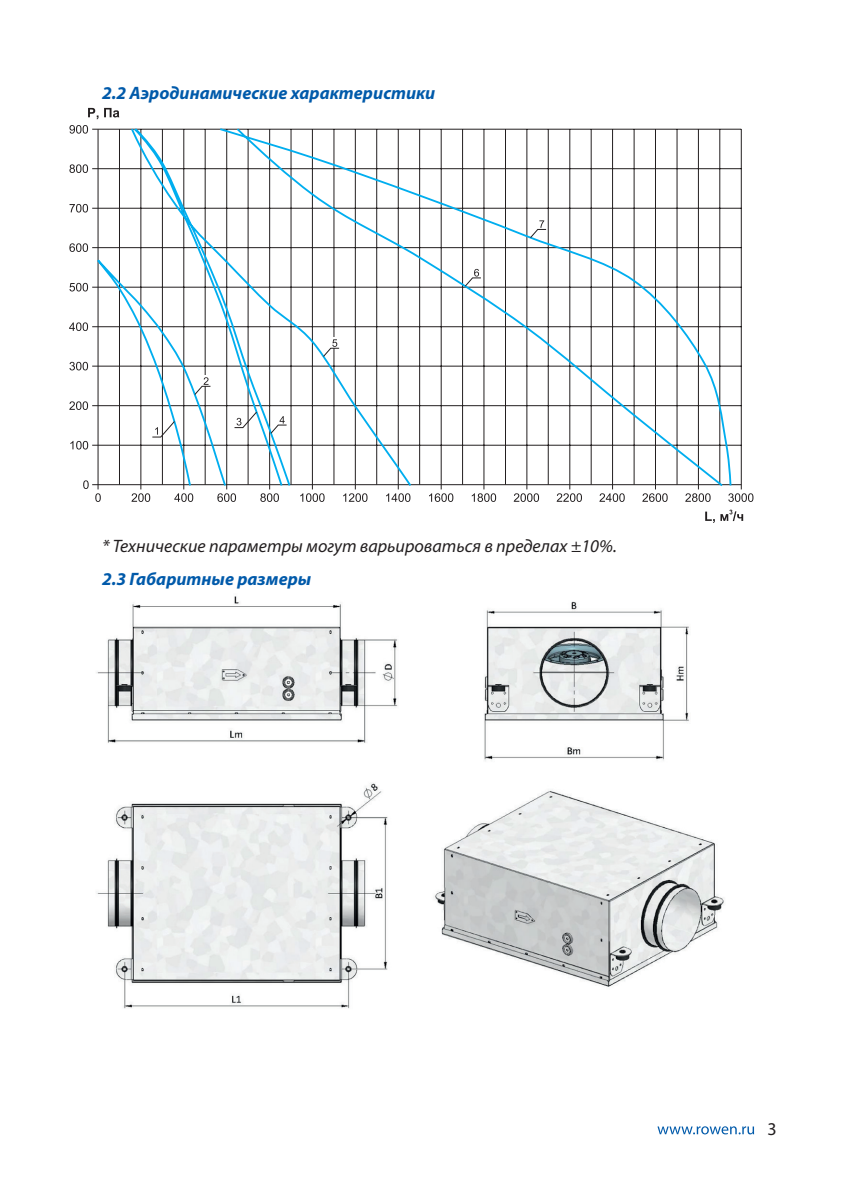
<style>
.page{position:relative;width:842px;height:1191px;background:#fff}
.page>*{position:absolute;margin:0;border:0;box-sizing:border-box;transform-origin:0 0}
.t1{font:italic 700 18px "Myriad Pro";color:#015aaa}
.t2{font:italic 18px "Myriad Pro";color:#231f20}
.t3{font:18px "Myriad Pro";color:#231f20}
</style>
<div class="page">
<svg style="left:657px;top:1126px;width:97px;height:8px"></svg>
<hr style="left:92px;top:129px;width:649px;height:1px;background:#231f20">
<hr style="left:92px;top:168px;width:649px;height:1px;background:#231f20">
<hr style="left:92px;top:208px;width:649px;height:1px;background:#231f20">
<hr style="left:92px;top:247px;width:649px;height:1px;background:#231f20">
<hr style="left:92px;top:287px;width:649px;height:1px;background:#231f20">
<hr style="left:92px;top:326px;width:649px;height:1px;background:#231f20">
<hr style="left:92px;top:366px;width:649px;height:1px;background:#231f20">
<hr style="left:92px;top:405px;width:649px;height:1px;background:#231f20">
<hr style="left:92px;top:445px;width:649px;height:1px;background:#231f20">
<hr style="left:741px;top:129px;width:1px;height:360px;background:#231f20">
<hr style="left:698px;top:129px;width:1px;height:360px;background:#231f20">
<hr style="left:655px;top:129px;width:1px;height:360px;background:#231f20">
<hr style="left:612px;top:129px;width:1px;height:360px;background:#231f20">
<hr style="left:569px;top:129px;width:1px;height:360px;background:#231f20">
<hr style="left:526px;top:129px;width:1px;height:360px;background:#231f20">
<hr style="left:484px;top:129px;width:1px;height:360px;background:#231f20">
<hr style="left:441px;top:129px;width:1px;height:360px;background:#231f20">
<hr style="left:398px;top:129px;width:1px;height:360px;background:#231f20">
<hr style="left:355px;top:129px;width:1px;height:360px;background:#231f20">
<hr style="left:312px;top:129px;width:1px;height:360px;background:#231f20">
<hr style="left:269px;top:129px;width:1px;height:360px;background:#231f20">
<hr style="left:226px;top:129px;width:1px;height:360px;background:#231f20">
<hr style="left:183px;top:129px;width:1px;height:360px;background:#231f20">
<hr style="left:140px;top:129px;width:1px;height:360px;background:#231f20">
<hr style="left:98px;top:129px;width:1px;height:360px;background:#231f20">
<hr style="left:92px;top:484px;width:649px;height:1px;background:#231f20">
<svg style="left:88px;top:108px;width:31px;height:11px"></svg>
<svg style="left:705px;top:509px;width:38px;height:14px"></svg>
<svg style="left:83px;top:480px;width:6px;height:9px"></svg>
<svg style="left:70px;top:441px;width:18px;height:8px"></svg>
<svg style="left:69px;top:401px;width:19px;height:9px"></svg>
<svg style="left:69px;top:362px;width:19px;height:8px"></svg>
<svg style="left:95px;top:493px;width:6px;height:9px"></svg>
<svg style="left:386px;top:493px;width:24px;height:9px"></svg>
<svg style="left:69px;top:322px;width:19px;height:9px"></svg>
<svg style="left:131px;top:493px;width:19px;height:9px"></svg>
<svg style="left:69px;top:283px;width:19px;height:8px"></svg>
<svg style="left:69px;top:243px;width:19px;height:9px"></svg>
<svg style="left:69px;top:125px;width:19px;height:9px"></svg>
<svg style="left:174px;top:493px;width:19px;height:9px"></svg>
<svg style="left:217px;top:493px;width:19px;height:9px"></svg>
<svg style="left:260px;top:493px;width:19px;height:9px"></svg>
<svg style="left:300px;top:493px;width:25px;height:9px"></svg>
<svg style="left:343px;top:493px;width:24px;height:9px"></svg>
<svg style="left:429px;top:493px;width:24px;height:9px"></svg>
<svg style="left:472px;top:493px;width:24px;height:9px"></svg>
<svg style="left:514px;top:493px;width:25px;height:9px"></svg>
<svg style="left:557px;top:493px;width:25px;height:9px"></svg>
<svg style="left:599px;top:493px;width:26px;height:9px"></svg>
<svg style="left:642px;top:493px;width:26px;height:9px"></svg>
<svg style="left:685px;top:493px;width:26px;height:9px"></svg>
<svg style="left:728px;top:493px;width:25px;height:9px"></svg>
<svg style="left:70px;top:204px;width:18px;height:8px"></svg>
<svg style="left:69px;top:164px;width:19px;height:9px"></svg>
<svg style="left:95px;top:128px;width:637px;height:360px"></svg>
<svg style="left:152px;top:420px;width:23px;height:18px"></svg>
<div style="left:202px;top:375px;width:7px;height:11px;background:#fff"></div>
<svg style="left:194px;top:377px;width:17px;height:18px"></svg>
<div style="left:278px;top:414px;width:7px;height:11px;background:#fff"></div>
<svg style="left:270px;top:416px;width:17px;height:18px"></svg>
<svg style="left:234px;top:411px;width:24px;height:17px"></svg>
<div style="left:538px;top:219px;width:7px;height:10px;background:#fff"></div>
<svg style="left:529px;top:220px;width:18px;height:19px"></svg>
<div style="left:331px;top:337px;width:7px;height:11px;background:#fff"></div>
<svg style="left:322px;top:339px;width:18px;height:18px"></svg>
<svg style="left:473px;top:267px;width:6px;height:2px"></svg>
<svg style="left:464px;top:269px;width:18px;height:18px"></svg>
<img style="left:96px;top:596px;width:628px;height:413px">
<p class="t1" style="left:102px;top:81px;width:335px">2.2 Аэродинамические характеристики</p>
<p class="t2" style="left:102px;top:534px;width:516px">* Технические параметры могут варьироваться в пределах ±10%.</p>
<p class="t1" style="left:102px;top:567px;width:211px">2.3 Габаритные размеры</p>
<p class="t3" style="left:767px;top:1117px;width:11px">3</p>
</div>
